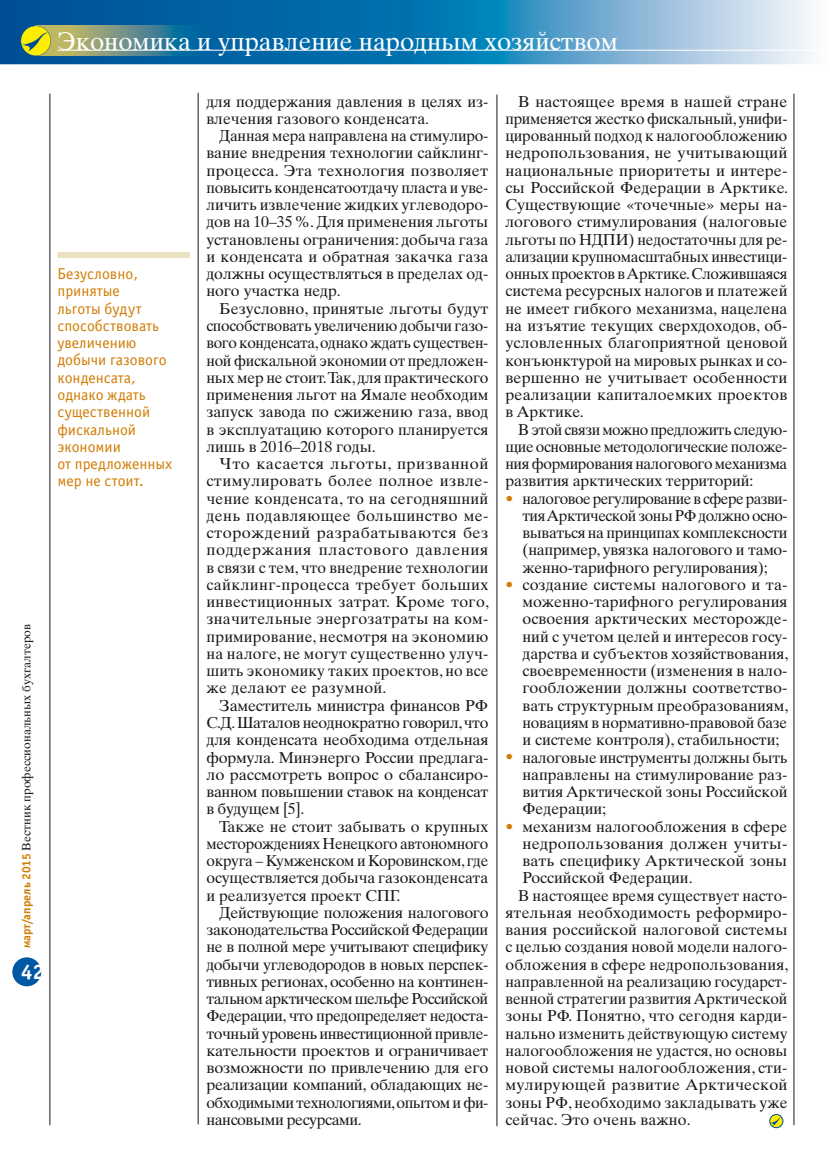
<style>
.page{position:relative;width:830px;height:1170px;background:#fff}
.page>*{position:absolute;margin:0;border:0;box-sizing:border-box;transform-origin:0 0}
.t1{font:25.5px "Times Ten Cyr Upright";color:#fff}
.t2{font:21px "Officina Sans Bold ITC";color:#fff}
.t3{font:15.75px/17.2px "Times Ten Cyr Upright";color:#1a171c;text-align:justify}
.t4{font:15.75px/17.2px "Officina Sans Book ITC";color:#d07d06}
.t5{font:15.75px "Times Ten Cyr Upright";letter-spacing:.02em;color:#1a171c}
.t6{font:12px "Times Ten Cyr Upright";color:#1a171c}
.s1{font-family:"Officina Sans Bold ITC";color:#d07d06}
.s2{color:#d07d06}
</style>
<div class="page">
<div style="left:12px;top:957px;width:29px;height:29px;background:#0057a3;border-radius:50%"></div>
<svg style="left:0;top:0;width:812px;height:64px;background:#3f8dbe"></svg>
<img style="left:51px;top:26px;width:154px;height:30px">
<svg style="left:21px;top:26px;width:30px;height:30px"></svg>
<hr style="left:57px;top:50px;width:772px;height:1px;background:#fff">
<hr style="left:496px;top:95px;width:1px;height:1030px;background:#1a171c">
<hr style="left:198px;top:93px;width:1px;height:1031px;background:#1a171c">
<hr style="left:793px;top:94px;width:1px;height:1031px;background:#1a171c">
<hr style="left:50px;top:94px;width:1px;height:1031px;background:#1a171c">
<div style="left:769px;top:1114px;width:13px;height:13px;border:1px solid #004b94;border-radius:50%"></div>
<svg style="left:769px;top:1117px;width:12px;height:8px"></svg>
<div style="left:57px;top:252px;width:133px;height:6px;background:#eae1c0"></div>
<h1 class="t1" style="left:57px;top:26px;width:561px">Экономика и управление народным хозяйством</h1>
<p class="t4" style="left:57px;top:265px;width:116px">Безусловно, принятые<br>льготы будут способствовать увеличению добычи газового конденсата, однако ждать существенной фискальной экономии<br>от предложенных мер не стоит.</p>
<p class="t6" style="left:19px;top:948px;width:326px;rotate:-90deg"><span class="s1">март/апрель 2015</span> Вестник профессиональных бухгалтеров</p>
<h2 class="t2" style="left:21px;top:957px;width:25px">42</h2>
<p class="t3" style="left:206px;top:93px;width:283px">для поддержания давления в целях из&shy;влечения газового конденсата.</p>
<p class="t3" style="left:206px;top:127px;width:283px;text-indent:13px">Данная мера направлена на стимулиро&shy;вание внедрения технологии сайклинг&shy;процесса. Эта технология позволяет повысить конденсатоотдачу пласта и уве&shy;личить извлечение жидких углеводоро&shy;дов на 10–35%. Для применения льготы установлены ограничения: добыча газа и конденсата и обратная закачка газа должны осуществляться в пределах од&shy;ного участка недр.</p>
<p class="t3" style="left:206px;top:300px;width:283px;text-indent:13px">Безусловно, принятые льготы будут способствовать увеличению добычи газо&shy;вого конденсата, однако ждать существен&shy;ной фискальной экономии от предложен&shy;ных мер не стоит. Так, для практического применения льгот на Ямале необходим запуск завода по сжижению газа, ввод в эксплуатацию которого планируется лишь в 2016–2018 годы.</p>
<p class="t3" style="left:206px;top:455px;width:284px;text-indent:13px">Что касается льготы, призванной стимулировать более полное извле&shy;чение конденсата, то на сегодняшний день подавляющее большинство ме&shy;сторождений разрабатываются без поддержания пластового давления в связи с тем, что внедрение технологии сайклинг-процесса требует больших инвестиционных затрат. Кроме того, значительные энергозатраты на ком&shy;примирование, несмотря на экономию на налоге, не могут существенно улуч&shy;шить экономику таких проектов, но все же делают ее разумной.</p>
<p class="t3" style="left:206px;top:696px;width:283px;text-indent:13px">Заместитель министра финансов РФ С.Д. Шаталов неоднократно говорил, что для конденсата необходима отдельная формула. Минэнерго России предлага&shy;ло рассмотреть вопрос о сбалансиро&shy;ванном повышении ставок на конденсат в будущем [5].</p>
<p class="t3" style="left:206px;top:817px;width:283px;text-indent:13px">Также не стоит забывать о крупных месторождениях Ненецкого автономного округа – Кумженском и Коровинском, где осуществляется добыча газоконденсата и реализуется проект СПГ.</p>
<p class="t3" style="left:206px;top:903px;width:283px;text-indent:13px">Действующие положения налогового законодательства Российской Федерации не в полной мере учитывают специфику добычи углеводородов в новых перспек&shy;тивных регионах, особенно на континен&shy;тальном арктическом шельфе Российской Федерации, что предопределяет недоста&shy;точный уровень инвестиционной привле&shy;кательности проектов и ограничивает возможности по привлечению для его реализации компаний, обладающих не&shy;обходимыми технологиями, опытом и фи&shy;нансовыми ресурсами.</p>
<p class="t3" style="left:505px;top:93px;width:284px;text-indent:13px">В настоящее время в нашей стране применяется жестко фискальный, унифи&shy;цированный подход к налогообложению недропользования, не учитывающий национальные приоритеты и интере&shy;сы Российской Федерации в Арктике.<br>Существующие «точечные» меры на&shy;логового стимулирования (налоговые льготы по НДПИ) недостаточны для ре&shy;ализации крупномасштабных инвестици&shy;онных проектов вАрктике. Сложившаяся система ресурсных налогов и платежей не имеет гибкого механизма, нацелена на изъятие текущих сверхдоходов, об&shy;условленных благоприятной ценовой конъюнктурой на мировых рынках и со&shy;вершенно не учитывает особенности реализации капиталоемких проектов в Арктике.</p>
<p class="t3" style="left:505px;top:420px;width:283px;text-indent:13px">В этой связи можно предложить следую&shy;щие основные методологические положе&shy;ния формирования налогового механизма развития арктических территорий:</p>
<p class="t3" style="left:522px;top:489px;width:266px;text-indent:-17px"><span class="s2">•</span> налоговое регулирование в сфере разви&shy;тия Арктической зоны РФ должно осно&shy;вываться на принципах комплексности (например, увязка налогового и тамо&shy;женно-тарифного регулирования);</p>
<p class="t3" style="left:522px;top:576px;width:267px;text-indent:-17px"><span class="s2">•</span> создание системы налогового и та&shy;моженно-тарифного регулирования освоения арктических месторожде&shy;ний с учетом целей и интересов госу&shy;дарства и субъектов хозяйствования, своевременности (изменения в нало&shy;гообложении должны соответство&shy;вать структурным преобразованиям, новациям в нормативно-правовой базе и системе контроля), стабильности;</p>
<p class="t3" style="left:522px;top:748px;width:266px;text-indent:-17px"><span class="s2">•</span> налоговые инструменты должны быть направлены на стимулирование раз&shy;вития Арктической зоны Российской Федерации;</p>
<p class="t3" style="left:505px;top:817px;width:283px"><span class="s2">•</span> механизм налогообложения в сфере</p>
<p class="t3" style="left:522px;top:834px;width:266px">недропользования должен учиты-</p>
<p class="t3" style="left:522px;top:852px;width:266px">вать специфику Арктической зоны</p>
<p class="t3" style="left:522px;top:869px;width:171px">Российской Федерации.</p>
<p class="t3" style="left:518px;top:886px;width:270px">В настоящее время существует насто-</p>
<p class="t3" style="left:505px;top:903px;width:283px">ятельная необходимость реформиро-</p>
<p class="t3" style="left:505px;top:921px;width:283px">вания российской налоговой системы</p>
<p class="t3" style="left:505px;top:938px;width:283px">с целью создания новой модели налого-</p>
<p class="t3" style="left:505px;top:955px;width:284px">обложения в сфере недропользования,</p>
<p class="t3" style="left:505px;top:972px;width:283px">направленной на реализацию государст-</p>
<p class="t3" style="left:505px;top:990px;width:283px">венной стратегии развития Арктической</p>
<p class="t3" style="left:505px;top:1007px;width:283px">зоны РФ. Понятно, что сегодня карди-</p>
<p class="t3" style="left:505px;top:1024px;width:283px">нально изменить действующую систему</p>
<p class="t3" style="left:505px;top:1041px;width:283px">налогообложения не удастся, но основы</p>
<p class="t3" style="left:505px;top:1059px;width:283px">новой системы налогообложения, сти-</p>
<p class="t5" style="left:505px;top:1075px;width:283px">мулирующей развитие Арктической</p>
<p class="t3" style="left:505px;top:1093px;width:283px">зоны РФ, необходимо закладывать уже</p>
<p class="t3" style="left:505px;top:1110px;width:187px">сейчас. Это очень важно.</p>
</div>
